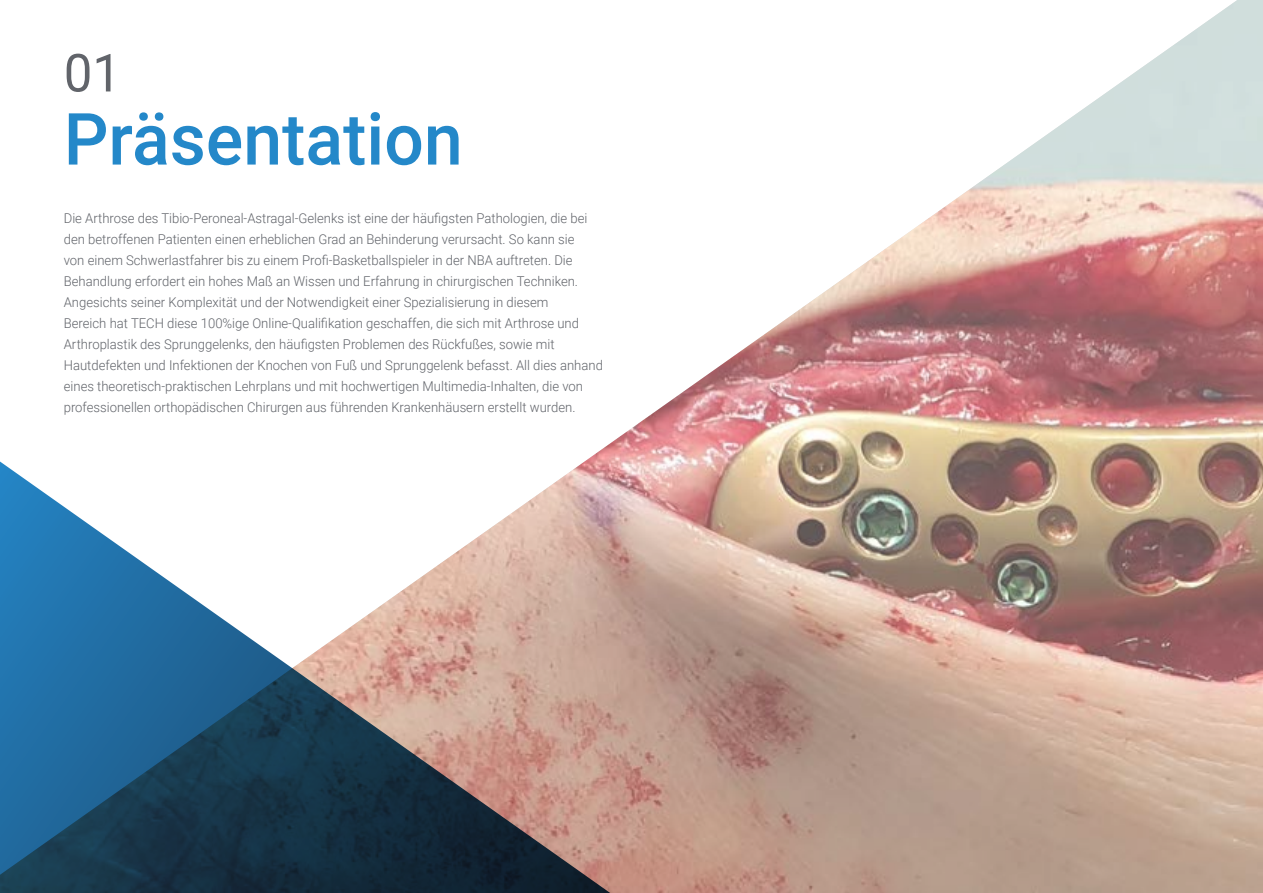
<style>
.page{position:relative;width:1263px;height:893px;background:#fff}
.page>*{position:absolute;margin:0;border:0;box-sizing:border-box;transform-origin:0 0}
.t1{font:500 72px "Roboto";color:#2488c9}
.t2{font:52.5px "Roboto";color:#61646a}
.t3{font:300 13.5px/21px "Roboto";color:#61646a}
</style>
<div class="page">
<img style="left:606px;top:0;width:657px;height:893px">
<svg style="left:0;top:446px;width:640px;height:447px"></svg>
<h2 class="t2" style="left:64px;top:36px;width:59px">01</h2>
<h1 class="t1" style="left:64px;top:89px;width:400px">Präsentation</h1>
<p class="t3" style="left:64px;top:207px;width:541px">Die Arthrose des Tibio-Peroneal-Astragal-Gelenks ist eine der häufigsten Pathologien, die bei den betroffenen Patienten einen erheblichen Grad an Behinderung verursacht. So kann sie<br>von einem Schwerlastfahrer bis zu einem Profi-Basketballspieler in der NBA auftreten. Die Behandlung erfordert ein hohes Maß an Wissen und Erfahrung in chirurgischen Techniken.<br>Angesichts seiner Komplexität und der Notwendigkeit einer Spezialisierung in diesem<br>Bereich hat TECH diese 100%ige Online-Qualifikation geschaffen, die sich mit Arthrose und Arthroplastik des Sprunggelenks, den häufigsten Problemen des Rückfußes, sowie mit Hautdefekten und Infektionen der Knochen von Fuß und Sprunggelenk befasst. All dies anhand eines theoretisch-praktischen Lehrplans und mit hochwertigen Multimedia-Inhalten, die von professionellen orthopädischen Chirurgen aus führenden Krankenhäusern erstellt wurden.</p>
</div>
